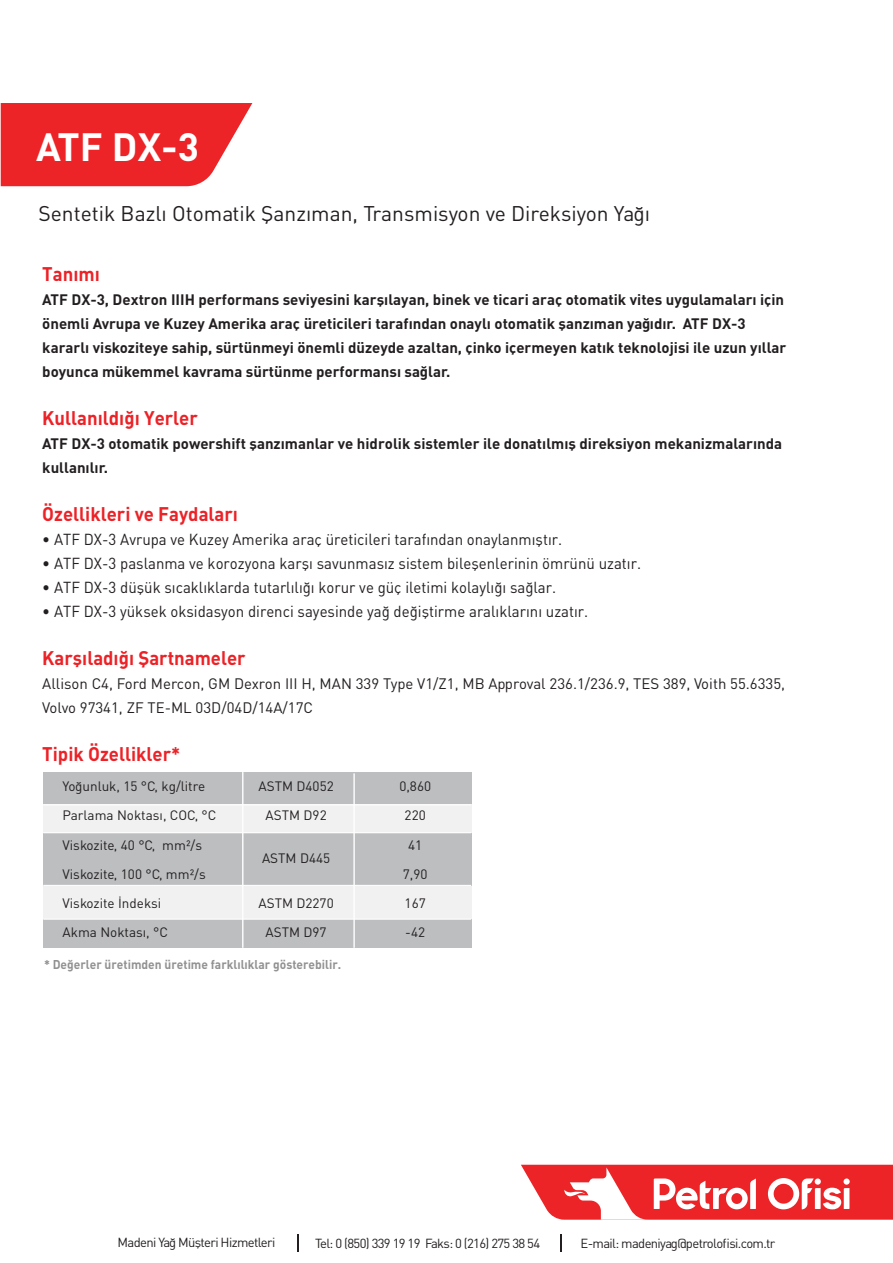
<style>
.page{position:relative;width:893px;height:1263px;background:#fff}
.page>*{position:absolute;margin:0;border:0;box-sizing:border-box;transform-origin:0 0}
.t1{font:39px "DINT Bold Tr";color:#fff}
.t2{font:21px "DIN Tr";color:#231f20}
.t3{font:19.5px "DINT Bold Tr";color:#ec2227;scale:.95 1}
.t4{font:15.75px "DIN Tr";color:#231f20;scale:.95 1}
.t5{font:15px/24px "DINT Bold Tr";color:#231f20}
.t6{font:15px/24px "DIN Tr";color:#231f20}
.t7{font:13.5px "DIN Tr";color:#231f20}
.t8{font:13.05px "DIN Tr";letter-spacing:-.05em;color:#231f20}
.t9{font:12.6px "DINT Bold Tr";color:#929191;scale:.95 1}
</style>
<div class="page">
<div style="left:43px;top:772px;width:428px;height:33px;background:#bcbec0"></div>
<div style="left:43px;top:804px;width:428px;height:29px;background:#f1f1f2"></div>
<div style="left:43px;top:833px;width:428px;height:53px;background:#bcbec0"></div>
<div style="left:43px;top:919px;width:428px;height:28px;background:#bcbec0"></div>
<div style="left:43px;top:886px;width:428px;height:33px;background:#f1f1f2"></div>
<hr style="left:43px;top:804px;width:428px;height:1px;background:#fff">
<hr style="left:43px;top:832px;width:428px;height:1px;background:#fff">
<hr style="left:43px;top:885px;width:428px;height:1px;background:#fff">
<hr style="left:43px;top:918px;width:428px;height:2px;background:#fff">
<hr style="left:242px;top:772px;width:1px;height:176px;background:#fff">
<hr style="left:353px;top:773px;width:2px;height:175px;background:#fff">
<svg style="left:297px;top:1234px;width:1px;height:18px"></svg>
<svg style="left:560px;top:1234px;width:2px;height:18px"></svg>
<svg style="left:1px;top:103px;width:251px;height:83px;background:#ed393b"></svg>
<svg style="left:521px;top:1165px;width:372px;height:55px"></svg>
<h1 class="t1" style="left:36px;top:121px;width:164px">ATF DX-3</h1>
<h2 class="t2" style="left:38px;top:200px;width:613px">Sentetik Bazlı Otomatik Şanzıman, Transmisyon ve Direksiyon Yağı</h2>
<h3 class="t3" style="left:42px;top:261px;width:62px">Tanımı</h3>
<p class="t5" style="left:42px;top:287px;width:746px">ATF DX-3, Dextron IIIH performans seviyesini karşılayan, binek ve ticari araç otomatik vites uygulamaları için önemli Avrupa ve Kuzey Amerika araç üreticileri tarafından onaylı otomatik şanzıman yağıdır. ATF DX-3 kararlı viskoziteye sahip, sürtünmeyi önemli düzeyde azaltan, çinko içermeyen katık teknolojisi ile uzun yıllar boyunca mükemmel kavrama sürtünme performansı sağlar.</p>
<h3 class="t3" style="left:42px;top:405px;width:165px">Kullanıldığı Yerler</h3>
<p class="t5" style="left:42px;top:431px;width:741px">ATF DX-3 otomatik powershift şanzımanlar ve hidrolik sistemler ile donatılmış direksiyon mekanizmalarında kullanılır.</p>
<h3 class="t3" style="left:42px;top:501px;width:207px">Özellikleri ve Faydaları</h3>
<p class="t4" style="left:42px;top:529px;width:549px">• ATF DX-3 Avrupa ve Kuzey Amerika araç üreticileri tarafından onaylanmıştır.</p>
<p class="t4" style="left:42px;top:553px;width:632px">• ATF DX-3 paslanma ve korozyona karşı savunmasız sistem bileşenlerinin ömrünü uzatır.</p>
<p class="t4" style="left:42px;top:577px;width:542px">• ATF DX-3 düşük sıcaklıklarda tutarlılığı korur ve güç iletimi kolaylığı sağlar.</p>
<p class="t4" style="left:42px;top:601px;width:576px">• ATF DX-3 yüksek oksidasyon direnci sayesinde yağ değiştirme aralıklarını uzatır.</p>
<h3 class="t3" style="left:42px;top:645px;width:216px">Karşıladığı Şartnameler</h3>
<p class="t6" style="left:42px;top:671px;width:744px">Allison C4, Ford Mercon, GM Dexron III H, MAN 339 Type V1/Z1, MB Approval 236.1/236.9, TES 389, Voith 55.6335,<br>Volvo 97341, ZF TE-ML 03D/04D/14A/17C</p>
<h3 class="t3" style="left:42px;top:741px;width:147px">Tipik Özellikler*</h3>
<p class="t7" style="left:63px;top:778px;width:144px">Yoğunluk, 15 °C, kg/litre</p>
<p class="t7" style="left:259px;top:778px;width:77px">ASTM D4052</p>
<p class="t7" style="left:399px;top:778px;width:33px">0,860</p>
<p class="t7" style="left:63px;top:807px;width:155px">Parlama Noktası, COC, °C</p>
<p class="t7" style="left:266px;top:807px;width:63px">ASTM D92</p>
<p class="t7" style="left:405px;top:807px;width:23px">220</p>
<p class="t7" style="left:63px;top:836px;width:141px">Viskozite, 40 °C, mm²/s</p>
<p class="t7" style="left:262px;top:850px;width:70px">ASTM D445</p>
<p class="t7" style="left:408px;top:836px;width:16px">41</p>
<p class="t7" style="left:63px;top:866px;width:145px">Viskozite, 100 °C, mm²/s</p>
<p class="t7" style="left:403px;top:866px;width:26px">7,90</p>
<p class="t7" style="left:63px;top:895px;width:100px">Viskozite İndeksi</p>
<p class="t7" style="left:258px;top:895px;width:77px">ASTM D2270</p>
<p class="t7" style="left:405px;top:895px;width:23px">167</p>
<p class="t7" style="left:63px;top:924px;width:107px">Akma Noktası, °C</p>
<p class="t7" style="left:266px;top:924px;width:63px">ASTM D97</p>
<p class="t7" style="left:405px;top:924px;width:21px">-42</p>
<p class="t9" style="left:44px;top:956px;width:314px">* Değerler üretimden üretime farklılıklar gösterebilir.</p>
<p class="t8" style="left:118px;top:1234px;width:159px">Madeni Yağ Müşteri Hizmetleri</p>
<p class="t8" style="left:315px;top:1235px;width:226px">Tel: 0 (850) 339 19 19 Faks: 0 (216) 275 38 54</p>
<p class="t8" style="left:580px;top:1235px;width:196px">E-mail: madeniyag@petrolofisi.com.tr</p>
</div>
